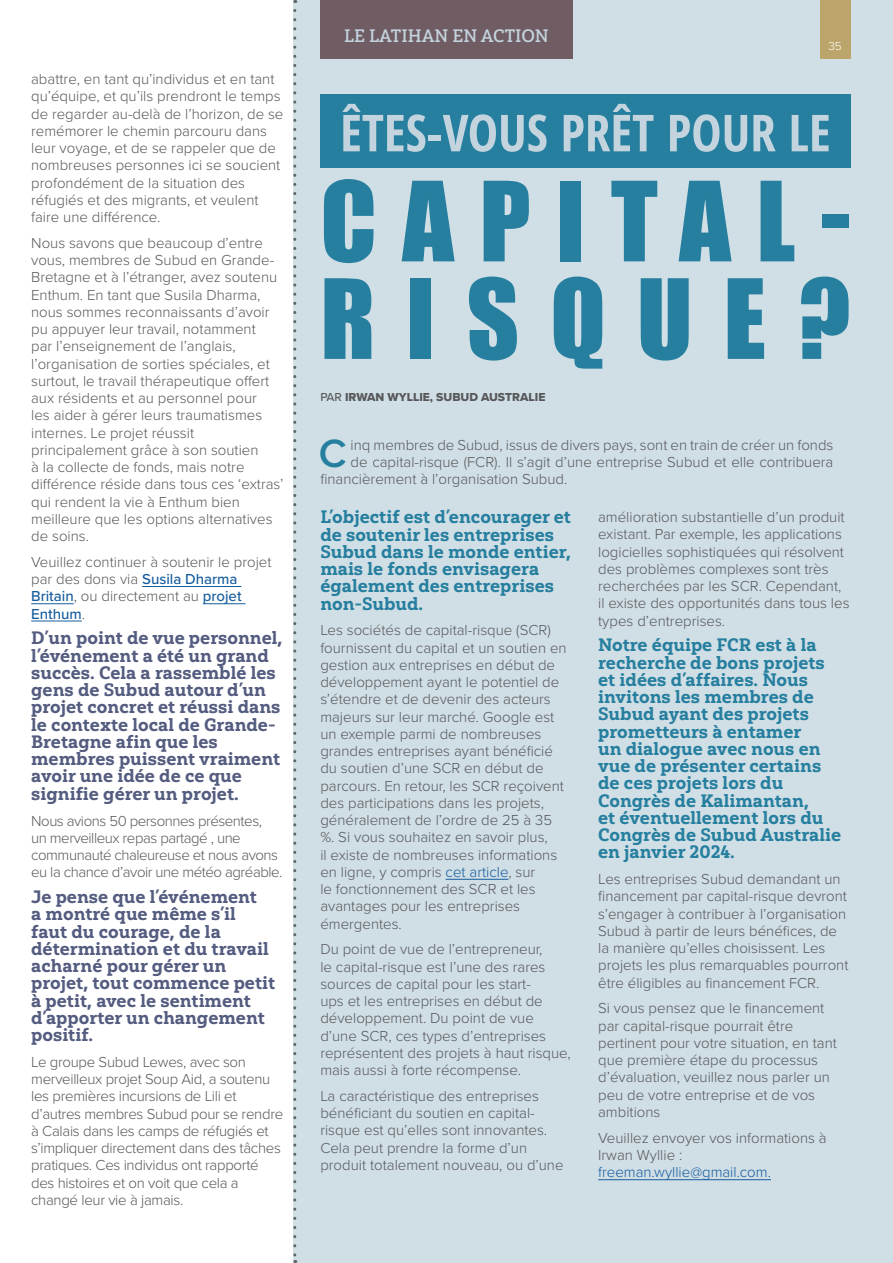
<style>
.page{position:relative;width:893px;height:1263px;background:#fff}
.page>*{position:absolute;margin:0;border:0;box-sizing:border-box;transform-origin:0 0}
.t1{font:102px/97.5px "Impact";letter-spacing:.25em;color:#267f9f}
.t2{font:700 condensed 51px "Open Sans";color:#c3d4de}
.Drop_cap_text{font:600 40.8px "Proxima Nova";color:#267f9f}
.Pull_out_text{font:18px/17.2px "Yorkten Slab Nor Ex B";color:#545c80}
.Body_text{font:18px/17.2px "Yorkten Slab Nor Ex B";color:#267f9f}
.Pull_out_text-2{font:18px/17.2px "Yorkten Slab Nor Ex B";color:#267f9f}
.t3{font:18px "Yorkten Slab Nor Med";color:#c3d4de}
.Body_text-2{font:300 15px/17.2px "Proxima Nova";color:#57585a}
.Body_text-3{font:300 15px/17.2px "Proxima Nova";letter-spacing:-.02em;color:#57585a}
.Drop_cap_text-2{font:300 15px "Proxima Nova";color:#57585a}
.Body_text-4{font:300 15px/17.2px "Proxima Nova";letter-spacing:-.03em;color:#57585a}
.Body_text-5{font:12px "Proxima Nova Extrabld";color:#57585a}
.t4{font:300 12px "Proxima Nova";color:#fff}
.s1{font-weight:500;color:#175d9e}
.s2{font-family:"Proxima Nova";font-weight:500}
.s3{color:#175d9e}
</style>
<div class="page">
<div style="left:293px;top:0;width:600px;height:1263px;background:#d0dee5"></div>
<div style="left:320px;top:95px;width:530px;height:73px;background:#267f9f"></div>
<hr style="left:446px;top:879px;width:62px;height:1px;background:#175d9e">
<hr style="left:598px;top:1179px;width:173px;height:1px;background:#175d9e">
<div style="left:320px;top:0;width:253px;height:58px;background:#705d63"></div>
<hr style="left:142px;top:586px;width:99px;height:1px;background:#175d9e">
<hr style="left:31px;top:603px;width:43px;height:1px;background:#175d9e">
<hr style="left:203px;top:603px;width:42px;height:1px;background:#175d9e">
<hr style="left:31px;top:620px;width:51px;height:1px;background:#175d9e">
<svg style="left:293px;top:10px;width:3px;height:1253px"></svg>
<div style="left:820px;top:0;width:30px;height:58px;background:#bba56b"></div>
<p class="Body_text-2" style="left:31px;top:70px;width:254px">abattre, en tant qu’individus et en tant qu’équipe, et qu’ils prendront le temps de regarder au-delà de l’horizon, de se remémorer le chemin parcouru dans leur voyage, et de se rappeler que de nombreuses personnes ici se soucient profondément de la situation des réfugiés et des migrants, et veulent faire une différence.</p>
<p class="Body_text-2" style="left:31px;top:233px;width:254px">Nous savons que beaucoup d’entre vous, membres de Subud en Grande-Bretagne et à l’étranger, avez soutenu Enthum. En tant que Susila Dharma, nous sommes reconnaissants d’avoir pu appuyer leur travail, notamment<br>par l’enseignement de l’anglais, l’organisation de sorties spéciales, et surtout, le travail thérapeutique offert aux résidents et au personnel pour<br>les aider à gérer leurs traumatismes internes. Le projet réussit principalement grâce à son soutien<br>à la collecte de fonds, mais notre différence réside dans tous ces ‘extras’ qui rendent la vie à Enthum bien meilleure que les options alternatives de soins.</p>
<p class="Body_text-2" style="left:31px;top:552px;width:242px">Veuillez continuer à soutenir le projet par des dons via <span class="s1">Susila Dharma<br>Britain</span>, ou directement au <span class="s1">projet<br>Enthum</span>.</p>
<p class="Pull_out_text" style="left:31px;top:629px;width:253px">D’un point de vue personnel, l’événement a été un grand succès. Cela a rassemblé les gens de Subud autour d’un projet concret et réussi dans le contexte local de Grande-<br>Bretagne afin que les membres puissent vraiment avoir une idée de ce que signifie gérer un projet.</p>
<p class="Body_text-4" style="left:31px;top:811px;width:253px">Nous avions 50 personnes présentes,<br>un merveilleux repas partagé , une communauté chaleureuse et nous avons eu la chance d’avoir une météo agréable.</p>
<p class="Pull_out_text" style="left:31px;top:888px;width:246px">Je pense que l’événement<br>a montré que même s’il faut du courage, de la détermination et du travail acharné pour gérer un projet, tout commence petit à petit, avec le sentiment d’apporter un changement positif.</p>
<p class="Body_text-3" style="left:31px;top:1052px;width:254px">Le groupe Subud Lewes, avec son merveilleux projet Soup Aid, a soutenu les premières incursions de Lili et d’autres membres Subud pour se rendre à Calais dans les camps de réfugiés et s’impliquer directement dans des tâches pratiques. Ces individus ont rapporté des histoires et on voit que cela a changé leur vie à jamais.</p>
<p class="t3" style="left:344px;top:25px;width:206px">LE LATIHAN EN ACTION</p>
<p class="t4" style="left:828px;top:37px;width:15px">35</p>
<p class="t2" style="left:340px;top:97px;width:492px">ÊTES-VOUS PRÊT POUR LE</p>
<p class="t1" style="left:320px;top:170px;width:532px">CAPITAL-<br>RISQUE?</p>
<p class="Body_text-5" style="left:320px;top:388px;width:227px"><span class="s2">PAR</span> IRWAN WYLLIE, SUBUD AUSTRALIE</p>
<p class="Drop_cap_text" style="left:319px;top:423px;width:29px">C</p>
<p class="Drop_cap_text-2" style="left:351px;top:434px;width:484px">inq membres de Subud, issus de divers pays, sont en train de créer un fonds</p>
<p class="Drop_cap_text-2" style="left:351px;top:451px;width:484px">de capital-risque (FCR). Il s’agit d’une entreprise Subud et elle contribuera</p>
<p class="Drop_cap_text-2" style="left:320px;top:468px;width:249px">financièrement à l’organisation Subud.</p>
<p class="Body_text-2" style="left:598px;top:508px;width:253px">amélioration substantielle d’un produit existant. Par exemple, les applications logicielles sophistiquées qui résolvent des problèmes complexes sont très recherchées par les SCR. Cependant, il existe des opportunités dans tous les types d’entreprises.</p>
<p class="Body_text" style="left:598px;top:636px;width:245px">Notre équipe FCR est à la recherche de bons projets et idées d’affaires. Nous invitons les membres de<br>Subud ayant des projets prometteurs à entamer<br>un dialogue avec nous en vue de présenter certains de ces projets lors du<br>Congrès de Kalimantan,<br>et éventuellement lors du<br>Congrès de Subud Australie en janvier 2024.</p>
<p class="Body_text-2" style="left:598px;top:870px;width:252px">Les entreprises Subud demandant un financement par capital-risque devront s’engager à contribuer à l’organisation Subud à partir de leurs bénéfices, de la manière qu’elles choisissent. Les projets les plus remarquables pourront être éligibles au financement FCR.</p>
<p class="Body_text-2" style="left:598px;top:999px;width:240px">Si vous pensez que le financement par capital-risque pourrait être pertinent pour votre situation, en tant que première étape du processus d’évaluation, veuillez nous parler un peu de votre entreprise et de vos ambitions</p>
<p class="Body_text-2" style="left:598px;top:1128px;width:230px">Veuillez envoyer vos informations à<br>Irwan Wyllie : <span class="s3">freeman.wyllie@gmail.com.</span></p>
<p class="Pull_out_text-2" style="left:320px;top:508px;width:252px">L’objectif est d’encourager et de soutenir les entreprises<br>Subud dans le monde entier, mais le fonds envisagera également des entreprises non-Subud.</p>
<p class="Body_text-2" style="left:320px;top:621px;width:248px">Les sociétés de capital-risque (SCR) fournissent du capital et un soutien en gestion aux entreprises en début de développement ayant le potentiel de s’étendre et de devenir des acteurs majeurs sur leur marché. Google est un exemple parmi de nombreuses grandes entreprises ayant bénéficié du soutien d’une SCR en début de parcours. En retour, les SCR reçoivent des participations dans les projets, généralement de l’ordre de 25 à 35 %. Si vous souhaitez en savoir plus,<br>il existe de nombreuses informations en ligne, y compris <span class="s3">cet article</span>, sur<br>le fonctionnement des SCR et les avantages pour les entreprises émergentes.</p>
<p class="Body_text-2" style="left:320px;top:940px;width:252px">Du point de vue de l’entrepreneur,<br>le capital-risque est l’une des rares sources de capital pour les start-<br>ups et les entreprises en début de développement. Du point de vue d’une SCR, ces types d’entreprises représentent des projets à haut risque, mais aussi à forte récompense.</p>
<p class="Body_text-2" style="left:320px;top:1086px;width:245px">La caractéristique des entreprises bénéficiant du soutien en capital&shy;risque est qu’elles sont innovantes.<br>Cela peut prendre la forme d’un produit totalement nouveau, ou d’une</p>
</div>
